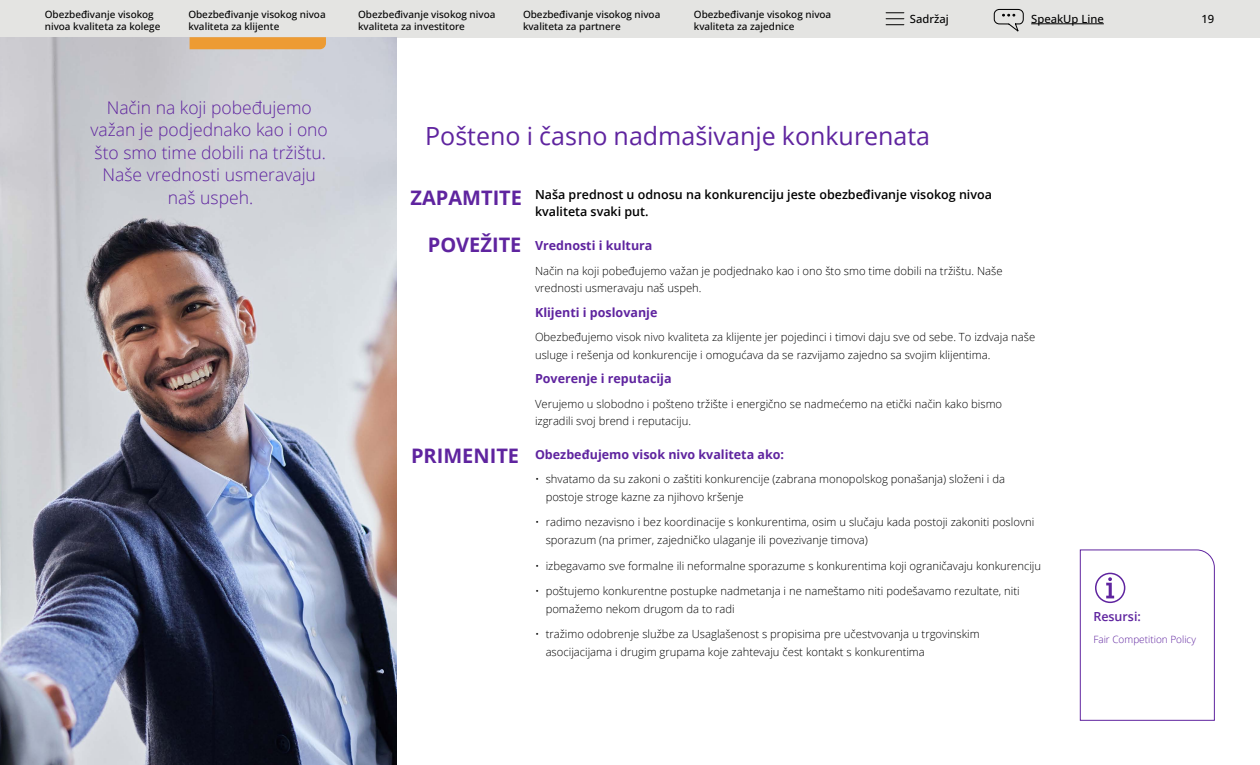
<style>
.page{position:relative;width:1260px;height:765px;background:#fff}
.page>*{position:absolute;margin:0;border:0;box-sizing:border-box;transform-origin:0 0}
.t1{font:25px "Open Sans";color:#5f249f}
.t2{font:700 20px "Open Sans";color:#5f249f}
.t3{font:300 17.5px/22.5px "Open Sans";color:#5f249f;text-align:center}
.t4{font:700 12.5px "Open Sans";color:#5f249f}
.t5{font:600 12.5px/17.5px "Open Sans";color:#000}
.t6{font:600 12.5px "Open Sans";color:#5f249f}
.t7{font:300 11.25px/17.5px "Open Sans";color:#000}
.t8{font:500 11.25px "Open Sans";color:#000}
.t9{font:500 10px/12.5px "Open Sans";color:#000}
.t10{font:300 10px "Open Sans";color:#5f249f}
</style>
<div class="page">
<div style="left:0;top:0;width:1260px;height:37px;background:#e4e4e2"></div>
<svg style="left:886px;top:12px;width:18px;height:13px"></svg>
<hr style="left:1031px;top:24px;width:73px;height:1px;background:#000">
<svg style="left:993px;top:8px;width:31px;height:24px"></svg>
<img style="left:0;top:38px;width:397px;height:727px">
<svg style="left:1080px;top:549px;width:135px;height:172px"></svg>
<svg style="left:190px;top:37px;width:136px;height:12px;background:#ec9c36"></svg>
<p class="t9" style="left:45px;top:7px;width:117px">Obezbeđivanje visokog nivoa kvaliteta za kolege</p>
<p class="t9" style="left:188px;top:7px;width:139px">Obezbeđivanje visokog nivoa kvaliteta za klijente</p>
<p class="t9" style="left:358px;top:7px;width:139px">Obezbeđivanje visokog nivoa kvaliteta za investitore</p>
<p class="t9" style="left:523px;top:7px;width:139px">Obezbeđivanje visokog nivoa kvaliteta za partnere</p>
<p class="t9" style="left:694px;top:7px;width:139px">Obezbeđivanje visokog nivoa kvaliteta za zajednice</p>
<p class="t8" style="left:910px;top:11px;width:40px">Sadržaj</p>
<p class="t8" style="left:1031px;top:11px;width:74px">SpeakUp Line</p>
<p class="t8" style="left:1202px;top:11px;width:14px">19</p>
<h3 class="t3" style="left:90px;top:96px;width:239px">Način na koji pobeđujemo važan je podjednako kao i ono što smo time dobili na tržištu.<br>Naše vrednosti usmeravaju naš uspeh.</h3>
<h1 class="t1" style="left:425px;top:119px;width:507px">Pošteno i časno nadmašivanje konkurenata</h1>
<p class="t5" style="left:535px;top:185px;width:458px">Naša prednost u odnosu na konkurenciju jeste obezbeđivanje visokog nivoa kvaliteta svaki put.</p>
<p class="t4" style="left:535px;top:237px;width:119px">Vrednosti i kultura</p>
<p class="t7" style="left:535px;top:261px;width:469px">Način na koji pobeđujemo važan je podjednako kao i ono što smo time dobili na tržištu. Naše vrednosti usmeravaju naš uspeh.</p>
<p class="t4" style="left:535px;top:303px;width:124px">Klijenti i poslovanje</p>
<p class="t7" style="left:535px;top:328px;width:502px">Obezbeđujemo visok nivo kvaliteta za klijente jer pojedinci i timovi daju sve od sebe. To izdvaja naše usluge i rešenja od konkurencije i omogućava da se razvijamo zajedno sa svojim klijentima.</p>
<p class="t4" style="left:535px;top:370px;width:138px">Poverenje i reputacija</p>
<p class="t7" style="left:535px;top:395px;width:469px">Verujemo u slobodno i pošteno tržište i energično se nadmećemo na etički način kako bismo izgradili svoj brend i reputaciju.</p>
<p class="t4" style="left:535px;top:445px;width:251px">Obezbeđujemo visok nivo kvaliteta ako:</p>
<p class="t7" style="left:546px;top:470px;width:461px;text-indent:-11px">• shvatamo da su zakoni o zaštiti konkurencije (zabrana monopolskog ponašanja) složeni i da postoje stroge kazne za njihovo kršenje</p>
<p class="t7" style="left:546px;top:513px;width:490px;text-indent:-11px">• radimo nezavisno i bez koordinacije s konkurentima, osim u slučaju kada postoji zakoniti poslovni sporazum (na primer, zajedničko ulaganje ili povezivanje timova)</p>
<p class="t7" style="left:535px;top:556px;width:508px">• izbegavamo sve formalne ili neformalne sporazume s konkurentima koji ograničavaju konkurenciju</p>
<p class="t7" style="left:546px;top:582px;width:476px;text-indent:-11px">• poštujemo konkurentne postupke nadmetanja i ne nameštamo niti podešavamo rezultate, niti pomažemo nekom drugom da to radi</p>
<p class="t7" style="left:546px;top:625px;width:436px;text-indent:-11px">• tražimo odobrenje službe za Usaglašenost s propisima pre učestvovanja u trgovinskim asocijacijama i drugim grupama koje zahtevaju čest kontakt s konkurentima</p>
<h2 class="t2" style="left:411px;top:183px;width:113px">ZAPAMTITE</h2>
<h2 class="t2" style="left:428px;top:231px;width:95px">POVEŽITE</h2>
<h2 class="t2" style="left:411px;top:441px;width:110px">PRIMENITE</h2>
<p class="t6" style="left:1093px;top:608px;width:49px">Resursi:</p>
<p class="t10" style="left:1093px;top:633px;width:104px">Fair Competition Policy</p>
</div>
